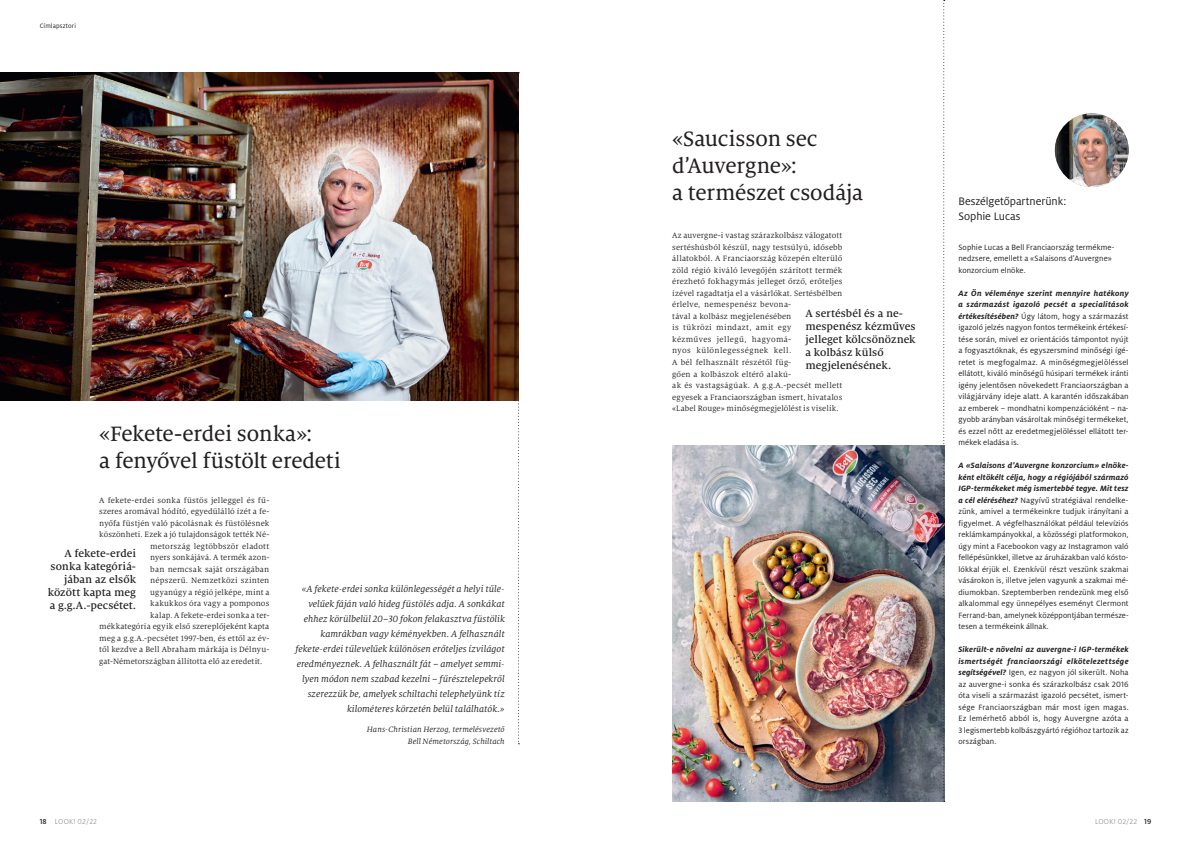
<style>
.page{position:relative;width:1191px;height:842px;background:#fff}
.page>*{position:absolute;margin:0;border:0;box-sizing:border-box;transform-origin:0 0}
.t1{font:23px/27px "Milo Serif Pro Text";letter-spacing:-.01em;color:#231f20}
.t2{font:12px/15px "Milo Pro";letter-spacing:-.005em;color:#231f20}
.t3{font:500 11.5px/13px "Milo Serif Pro";letter-spacing:.005em;color:#231f20;text-align:right}
.t4{font:italic 10px/15px "Milo Serif Pro";letter-spacing:.005em;color:#231f20;text-align:right}
.t5{font:8.5px/11.5px "Milo Pro";letter-spacing:.01em;color:#231f20;text-align:justify}
.t6{font:8.5px/11.5px "Milo Serif Pro";letter-spacing:.02em;color:#231f20}
.t7{font:italic 8.5px/11.5px "Milo Serif Pro";letter-spacing:.01em;color:#231f20;text-align:right}
.t8{font:300 8px "Milo Pro";letter-spacing:.025em;color:#808285}
.t9{font:7px "Milo Pro";letter-spacing:.02em;color:#231f20}
.s1{font-weight:500;color:#231f20}
.s2{font-weight:700;font-style:italic}
</style>
<div class="page">
<svg style="left:518px;top:400px;width:1px;height:344px"></svg>
<img style="left:0;top:72px;width:519px;height:328px">
<img style="left:672px;top:445px;width:271px;height:357px">
<img style="left:1054px;top:113px;width:74px;height:74px;border-radius:37px">
<svg style="left:943px;top:0;width:1px;height:802px"></svg>
<p class="t9" style="left:40px;top:22px;width:38px">Címlapsztori</p>
<h1 class="t1" style="left:99px;top:420px;width:243px">«Fekete-erdei sonka»:<br>a fenyővel füstölt eredeti</h1>
<p class="t6" style="left:99px;top:494px;width:172px">A fekete-erdei sonka füstös jelleggel és fű-</p>
<p class="t6" style="left:99px;top:506px;width:172px">szeres aromával hódító, egyedülálló ízét a fe-</p>
<p class="t6" style="left:99px;top:517px;width:172px">nyőfa füstjén való pácolásnak és füstölésnek</p>
<p class="t6" style="left:99px;top:529px;width:172px">köszönheti. Ezek a jó tulajdonságok tették Né-</p>
<p class="t6" style="left:150px;top:540px;width:121px">metország legtöbbször eladott</p>
<p class="t6" style="left:150px;top:552px;width:121px">nyers sonkájává. A termék azon-</p>
<p class="t6" style="left:150px;top:563px;width:121px">ban nemcsak saját országában</p>
<p class="t6" style="left:150px;top:575px;width:121px">népszerű. Nemzetközi szinten</p>
<p class="t6" style="left:150px;top:586px;width:121px">ugyanúgy a régió jelképe, mint a</p>
<p class="t6" style="left:150px;top:598px;width:121px">kakukkos óra vagy a pomponos</p>
<p class="t6" style="left:150px;top:609px;width:121px">kalap. A fekete-erdei sonka a ter-</p>
<p class="t6" style="left:99px;top:621px;width:172px">mékkategória egyik első szereplőjeként kapta</p>
<p class="t6" style="left:99px;top:632px;width:172px">meg a g.g.A.-pecsétet 1997-ben, és ettől az év-</p>
<p class="t6" style="left:99px;top:644px;width:172px">től kezdve a Bell Abraham márkája is Délnyu-</p>
<p class="t6" style="left:99px;top:655px;width:165px">gat-Németországban állította elő az eredetit.</p>
<h3 class="t3" style="left:48px;top:547px;width:90px">A fekete-erdei sonka kategóriá&shy;jában az elsők között kapta meg a g.g.A.-pecsétet.</h3>
<p class="t4" style="left:295px;top:582px;width:211px">«A fekete-erdei sonka különlegességét a helyi tűle&shy;velűek fáján való hideg füstölés adja. A sonkákat ehhez körülbelül 20–30 fokon felakasztva füstölik kamrákban vagy kéményekben. A felhasznált fekete-erdei tűlevelűek különösen erőteljes ízvilágot eredményeznek. A felhasznált fát – amelyet semmi&shy;lyen módon nem szabad kezelni – fűrésztelepekről szerezzük be, amelyek schiltachi telephelyünk tíz kilométeres körzetén belül találhatók.»</p>
<p class="t7" style="left:367px;top:724px;width:139px">Hans-Christian Herzog, termelésvezető<br>Bell Németország, Schiltach</p>
<p class="t8" style="left:40px;top:817px;width:59px"><span class="s1">18</span> LOOK! 02/22</p>
<h1 class="t1" style="left:672px;top:125px;width:192px">«Saucisson sec dʼAuvergne»:<br>a természet csodája</h1>
<p class="t6" style="left:672px;top:230px;width:172px">Az auvergne-i vastag szárazkolbász válogatott sertéshúsból készül, nagy testsúlyú, idősebb állatokból. A Franciaország közepén elterülő zöld régió kiváló levegőjén szárított termék érezhető fokhagymás jelleget őrző, erőteljes ízével ragadtatja el a vásárlókat. Sertésbélben érlelve, nemespenész bevona-<br>tával a kolbász megjelenésében<br>is tükrözi mindazt, amit egy<br>kézműves jellegű, hagyomá-<br>nyos különlegességnek kell.<br>A bél felhasznált részétől füg-<br>gően a kolbászok eltérő alakú-<br>ak és vastagságúak. A g.g.A.-pecsét mellett egyesek a Franciaországban ismert, hivatalos «Label Rouge» minőségmegjelölést is viselik.</p>
<h3 class="t3" style="left:805px;top:306px;width:112px;text-align:left">A sertésbél és a ne&shy;mespenész kézműves jelleget kölcsönöznek a kolbász külső megjelenésének.</h3>
<h2 class="t2" style="left:958px;top:193px;width:109px">Beszélgetőpartnerünk:<br>Sophie Lucas</h2>
<p class="t5" style="left:958px;top:241px;width:157px;text-align:left">Sophie Lucas a Bell Franciaország termékme&shy;nedzsere, emellett a «Salaisons dʼAuvergne» konzorcium elnöke.</p>
<p class="t5" style="left:958px;top:287px;width:172px"><span class="s2">Az Ön véleménye szerint mennyire hatékony a származást igazoló pecsét a specialitások értékesítésében?</span> Úgy látom, hogy a származást igazoló jelzés nagyon fontos termékeink értékesí&shy;tése során, mivel ez orientációs támpontot nyújt a fogyasztóknak, és egyszersmind minőségi ígé&shy;retet is megfogalmaz. A minőségmegjelöléssel ellátott, kiváló minőségű húsipari termékek iránti igény jelentősen növekedett Franciaországban a világjárvány ideje alatt. A karantén időszakában az emberek – mondhatni kompenzációként – na&shy;gyobb arányban vásároltak minőségi termékeket, és ezzel nőtt az eredetmegjelöléssel ellátott ter&shy;mékek eladása is.</p>
<p class="t5" style="left:958px;top:460px;width:172px"><span class="s2">A «Salaisons dʼAuvergne konzorcium» elnöke&shy;ként eltökélt célja, hogy a régiójából származó IGP-termékeket még ismertebbé tegye. Mit tesz a cél eléréséhez?</span> Nagyívű stratégiával rendelke&shy;zünk, amivel a termékeinkre tudjuk irányítani a figyelmet. A végfelhasználókat például televíziós reklámkampányokkal, a közösségi platformokon, úgy mint a Facebookon vagy az Instagramon való fellépésünkkel, illetve az áruházakban való kósto&shy;lókkal érjük el. Ezenkívül részt veszünk szakmai vásárokon is, illetve jelen vagyunk a szakmai mé&shy;diumokban. Szeptemberben rendezünk meg első alkalommal egy ünnepélyes eseményt Clermont Ferrand-ban, amelynek középpontjában természe&shy;tesen a termékeink állnak.</p>
<p class="t5" style="left:958px;top:644px;width:172px"><span class="s2">Sikerült-e növelni az auvergne-i IGP-termékek ismertségét franciaországi elkötelezettsége segítségével?</span> Igen, ez nagyon jól sikerült. Noha az auvergne-i sonka és szárazkolbász csak 2016 óta viseli a származást igazoló pecsétet, ismert&shy;sége Franciaországban már most igen magas.<br>Ez lemérhető abból is, hogy Auvergne azóta a 3 legismertebb kolbászgyártó régióhoz tartozik az országban.</p>
<p class="t8" style="left:1095px;top:817px;width:58px">LOOK! 02/22 <span class="s1">19</span></p>
</div>
